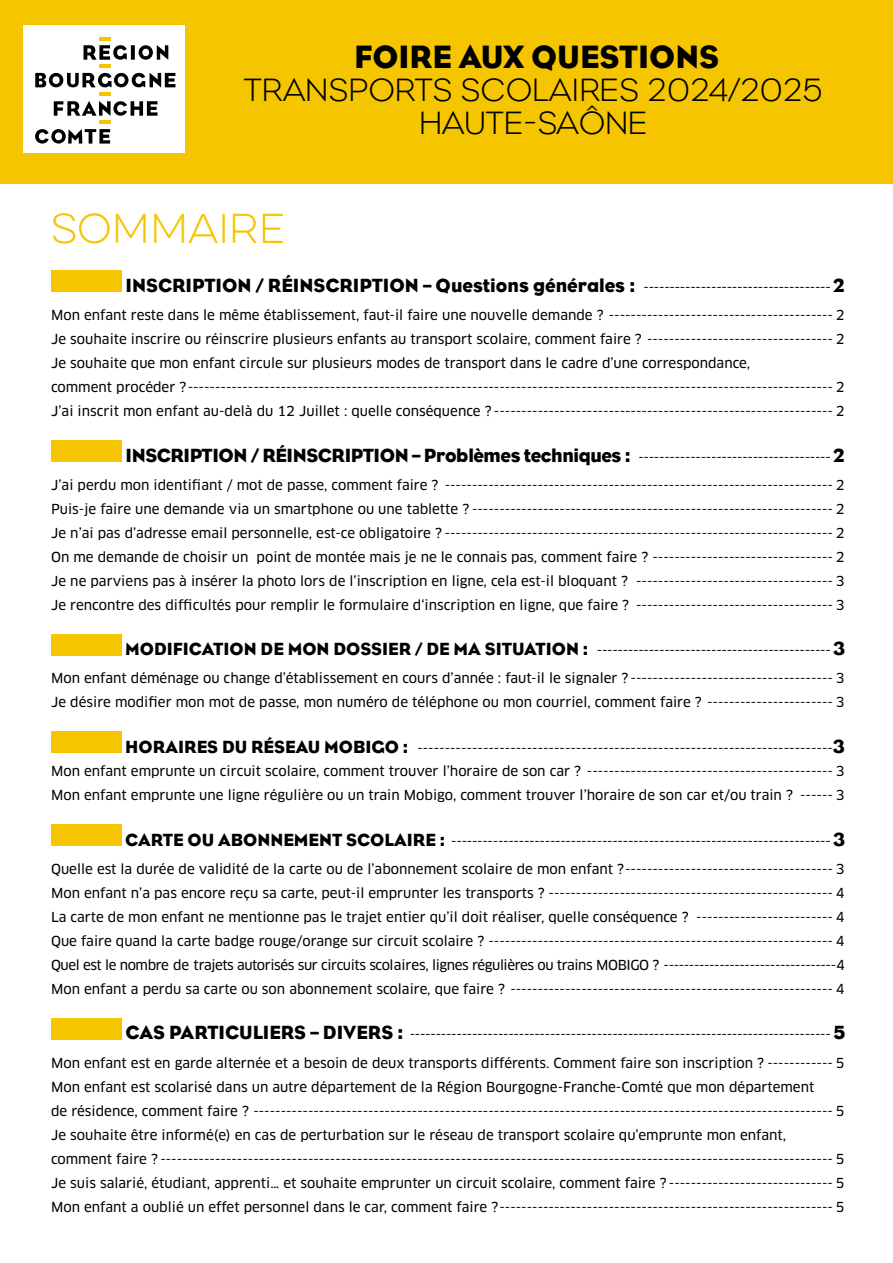
<style>
.page{position:relative;width:893px;height:1263px;background:#fff}
.page>*{position:absolute;margin:0;border:0;box-sizing:border-box;transform-origin:0 0}
.t1{font:100 37.5px "Eveleth Clean";color:#f5c500}
.t2{font:300 33px/33px "Eagle";letter-spacing:.01em;color:#000;text-align:center}
.t3{font:33px "Eagle";color:#000}
.t4{font:19.5px "Eagle";letter-spacing:-.02em;color:#000}
.t5{font:19.5px "Eagle";color:#000}
.t6{font:13.5px/24px "Clan Pro News";color:#000;text-align:justify}
.s1{font-family:"Clan Pro News";font-size:13.5px}
.s2{font-family:"Eagle";font-size:18px}
.s3{font-family:"Eagle";font-size:19.5px}
</style>
<div class="page">
<div style="left:0;top:0;width:893px;height:184px;background:#f5c500"></div>
<div style="left:24px;top:26px;width:161px;height:127px;background:#fff"></div>
<svg style="left:35px;top:93px;width:123px;height:51px"></svg>
<svg style="left:35px;top:37px;width:140px;height:50px"></svg>
<div style="left:51px;top:271px;width:70px;height:21px;background:#f5c500"></div>
<div style="left:51px;top:440px;width:70px;height:22px;background:#f5c500"></div>
<div style="left:51px;top:634px;width:70px;height:21px;background:#f5c500"></div>
<div style="left:51px;top:731px;width:70px;height:22px;background:#f5c500"></div>
<div style="left:51px;top:824px;width:70px;height:22px;background:#f5c500"></div>
<div style="left:51px;top:1018px;width:70px;height:21px;background:#f5c500"></div>
<h2 class="t3" style="left:354px;top:38px;width:366px">FOIRE AUX QUESTIONS</h2>
<h2 class="t2" style="left:244px;top:73px;width:580px">TRANSPORTS SCOLAIRES 2024/2025<br>HAUTE-SAÔNE</h2>
<h1 class="t1" style="left:51px;top:202px;width:236px">SOMMAIRE</h1>
<h3 class="t5" style="left:126px;top:274px;width:721px">INSCRIPTION / RÉINSCRIPTION – Questions générales : <span class="s1">------------------------------------</span> 2</h3>
<p class="t6" style="left:51px;top:303px;width:795px;text-align:left">Mon enfant reste dans le même établissement, faut-il faire une nouvelle demande ? ----------------------------------------- 2<br>Je souhaite inscrire ou réinscrire plusieurs enfants au transport scolaire, comment faire ? ---------------------------------- 2<br>Je souhaite que mon enfant circule sur plusieurs modes de transport dans le cadre d’une correspondance,<br>comment procéder ?---------------------------------------------------------------------------------------------------------------------- 2<br>J’ai inscrit mon enfant au-delà du 12 Juillet : quelle conséquence ? -------------------------------------------------------------- 2</p>
<h3 class="t4" style="left:126px;top:444px;width:721px">INSCRIPTION / RÉINSCRIPTION – Problèmes techniques : <span class="s1">-------------------------------------</span> 2</h3>
<p class="t6" style="left:51px;top:473px;width:795px">J’ai perdu mon identifiant / mot de passe, comment faire ? ----------------------------------------------------------------------- 2<br>Puis-je faire une demande via un smartphone ou une tablette ? ------------------------------------------------------------------ 2<br>Je n’ai pas d’adresse email personnelle, est-ce obligatoire ? ----------------------------------------------------------------------- 2<br>On me demande de choisir un point de montée mais je ne le connais pas, comment faire ? --------------------------------- 2<br>Je ne parviens pas à insérer la photo lors de l’inscription en ligne, cela est-il bloquant ? ------------------------------------ 3<br>Je rencontre des difficultés pour remplir le formulaire d‘inscription en ligne, que faire ? ------------------------------------ 3</p>
<p class="t6" style="left:51px;top:636px;width:795px;line-height:28.2px;text-align:right"><span class="s2">MODIFICATION DE MON DOSSIER / DE MA SITUATION :</span> --------------------------------------------- <span class="s3">3<br></span>Mon enfant déménage ou change d’établissement en cours d’année : faut-il le signaler ? ------------------------------------- 3</p>
<p class="t6" style="left:51px;top:690px;width:795px">Je désire modifier mon mot de passe, mon numéro de téléphone ou mon courriel, comment faire ? ----------------------- 3</p>
<p class="t6" style="left:51px;top:736px;width:795px;text-indent:74px"><span class="s2">HORAIRES DU RÉSEAU MOBIGO :</span> ----------------------------------------------------------------------------<span class="s3">3<br></span>Mon enfant emprunte un circuit scolaire, comment trouver l’horaire de son car ? --------------------------------------------- 3<br>Mon enfant emprunte une ligne régulière ou un train Mobigo, comment trouver l’horaire de son car et/ou train ? ------ 3</p>
<p class="t6" style="left:51px;top:827px;width:795px;line-height:28.2px;text-align:right"><span class="s2">CARTE OU ABONNEMENT SCOLAIRE :</span> ------------------------------------------------------------------------- <span class="s3">3<br></span>Quelle est la durée de validité de la carte ou de l’abonnement scolaire de mon enfant ?-------------------------------------- 3</p>
<p class="t6" style="left:51px;top:881px;width:795px">Mon enfant n’a pas encore reçu sa carte, peut-il emprunter les transports ? ---------------------------------------------------- 4<br>La carte de mon enfant ne mentionne pas le trajet entier qu’il doit réaliser, quelle conséquence ? ------------------------- 4<br>Que faire quand la carte badge rouge/orange sur circuit scolaire ? --------------------------------------------------------------- 4<br>Quel est le nombre de trajets autorisés sur circuits scolaires, lignes régulières ou trains MOBIGO ? ----------------------------------4<br>Mon enfant a perdu sa carte ou son abonnement scolaire, que faire ? ----------------------------------------------------------- 4</p>
<p class="t6" style="left:51px;top:1020px;width:795px;line-height:28.2px;text-align:right"><span class="s3">CAS PARTICULIERS – DIVERS :</span> --------------------------------------------------------------------------------- <span class="s3">5<br></span>Mon enfant est en garde alternée et a besoin de deux transports différents. Comment faire son inscription ? ------------ 5</p>
<p class="t6" style="left:51px;top:1074px;width:795px;text-align:left">Mon enfant est scolarisé dans un autre département de la Région Bourgogne-Franche-Comté que mon département<br>de résidence, comment faire ? ---------------------------------------------------------------------------------------------------------- 5<br>Je souhaite être informé(e) en cas de perturbation sur le réseau de transport scolaire qu’emprunte mon enfant, comment faire ? --------------------------------------------------------------------------------------------------------------------------- 5<br>Je suis salarié, étudiant, apprenti… et souhaite emprunter un circuit scolaire, comment faire ? ------------------------------ 5<br>Mon enfant a oublié un effet personnel dans le car, comment faire ?------------------------------------------------------------- 5</p>
</div>
